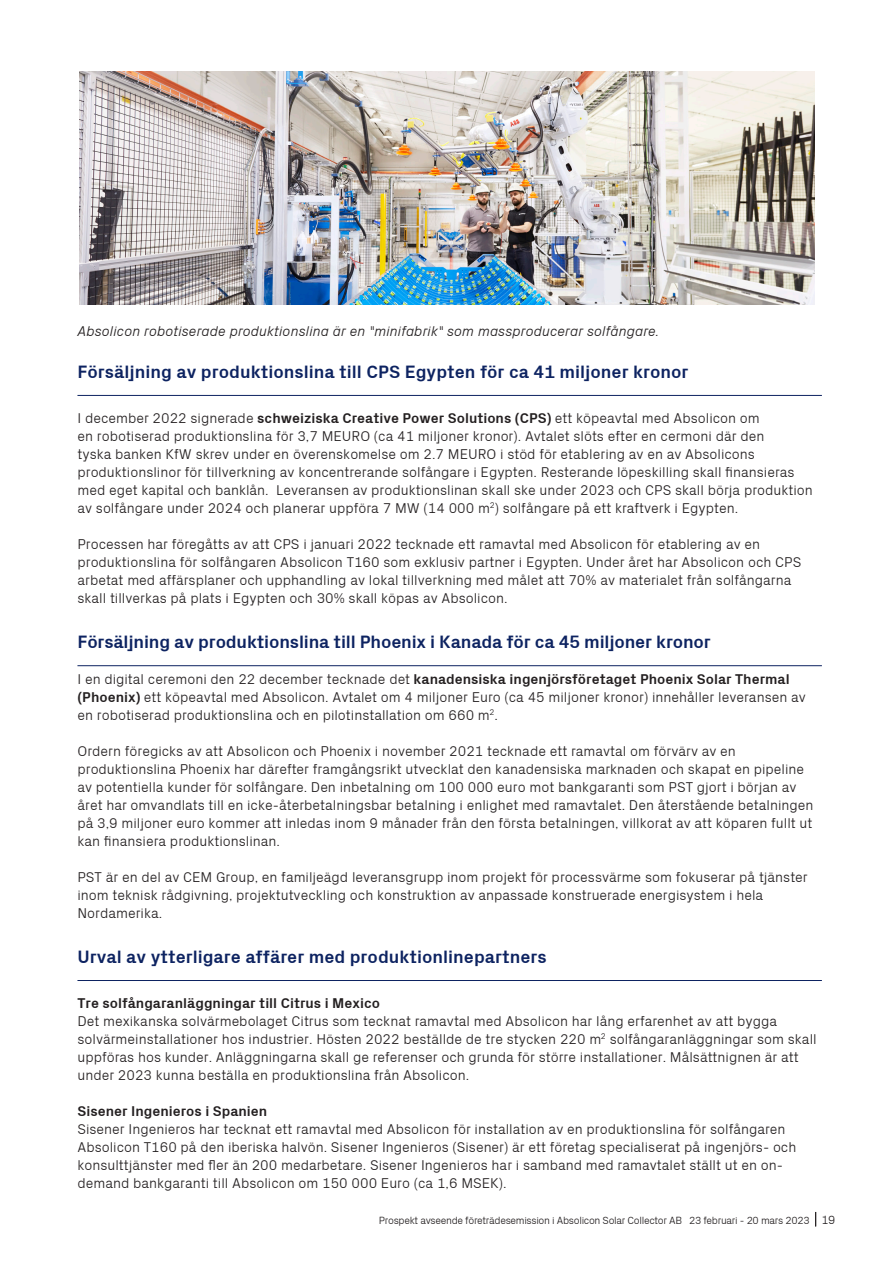
<style>
.page{position:relative;width:893px;height:1263px;background:#fff}
.page>*{position:absolute;margin:0;border:0;box-sizing:border-box;transform-origin:0 0}
.t1{font:700 18px "Px Grotesk";color:#0d2361}
.t2{font:300 14.25px/18px "Px Grotesk";color:#231f20}
.t3{font:italic 300 14.25px "Px Grotesk";color:#231f20}
.t4{font:700 14.25px "Px Grotesk";color:#231f20}
.t5{font:300 10.5px "Px Grotesk";letter-spacing:-.03em;color:#231f20}
.s1{font-weight:700}
.s2{font-size:12px}
</style>
<div class="page">
<img style="left:79px;top:71px;width:736px;height:234px">
<hr style="left:77px;top:395px;width:745px;height:1px;background:#0d2361">
<hr style="left:77px;top:665px;width:745px;height:1px;background:#0d2361">
<hr style="left:77px;top:980px;width:745px;height:1px;background:#0d2361">
<svg style="left:815px;top:1212px;width:1px;height:14px"></svg>
<p class="t3" style="left:77px;top:323px;width:584px">Absolicon robotiserade produktionslina är en "minifabrik" som massproducerar solfångare.</p>
<p class="t1" style="left:77px;top:361px;width:613px">Försäljning av produktionslina till CPS Egypten för ca 41 miljoner kronor</p>
<p class="t2" style="left:77px;top:409px;width:737px">I december 2022 signerade <span class="s1">schweiziska Creative Power Solutions (CPS)</span> ett köpeavtal med Absolicon om<br>en robotiserad produktionslina för 3,7 MEURO (ca 41 miljoner kronor). Avtalet slöts efter en cermoni där den<br>tyska banken KfW skrev under en överenskomelse om 2.7 MEURO i stöd för etablering av en av Absolicons produktionslinor för tillverkning av koncentrerande solfångare i Egypten. Resterande löpeskilling skall finansieras med eget kapital och banklån. Leveransen av produktionslinan skall ske under 2023 och CPS skall börja produktion av solfångare under 2024 och planerar uppföra 7 MW (14 000 m<sup>2</sup>) solfångare på ett kraftverk i Egypten.</p>
<p class="t2" style="left:77px;top:535px;width:725px">Processen har föregåtts av att CPS i januari 2022 tecknade ett ramavtal med Absolicon för etablering av en produktionslina för solfångaren Absolicon T160 som exklusiv partner i Egypten. Under året har Absolicon och CPS arbetat med affärsplaner och upphandling av lokal tillverkning med målet att 70% av materialet från solfångarna skall tillverkas på plats i Egypten och 30% skall köpas av Absolicon.</p>
<p class="t1" style="left:77px;top:631px;width:635px">Försäljning av produktionslina till Phoenix i Kanada för ca 45 miljoner kronor</p>
<p class="t2" style="left:77px;top:670px;width:730px">I en digital ceremoni den 22 december tecknade det <span class="s1">kanadensiska ingenjörsföretaget Phoenix Solar Thermal (Phoenix)</span> ett köpeavtal med Absolicon. Avtalet om 4 miljoner Euro (ca 45 miljoner kronor) innehåller leveransen av en robotiserad produktionslina och en pilotinstallation om 660 m<sup>2</sup>.</p>
<p class="t2" style="left:77px;top:742px;width:738px">Ordern föregicks av att Absolicon och Phoenix i november 2021 tecknade ett ramavtal om förvärv av en produktionslina Phoenix har därefter framgångsrikt utvecklat den kanadensiska marknaden och skapat en pipeline av potentiella kunder för solfångare. Den inbetalning om 100 000 euro mot bankgaranti som PST gjort i början av året har omvandlats till en icke-återbetalningsbar betalning i enlighet med ramavtalet. Den återstående betalningen på 3,9 miljoner euro kommer att inledas inom 9 månader från den första betalningen, villkorat av att köparen fullt ut kan finansiera produktionslinan.</p>
<p class="t2" style="left:77px;top:868px;width:732px">PST är en del av CEM Group, en familjeägd leveransgrupp inom projekt för processvärme som fokuserar på tjänster inom teknisk rådgivning, projektutveckling och konstruktion av anpassade konstruerade energisystem i hela<br>Nordamerika.</p>
<p class="t1" style="left:77px;top:946px;width:471px">Urval av ytterligare affärer med produktionlinepartners</p>
<p class="t4" style="left:77px;top:995px;width:304px">Tre solfångaranläggningar till Citrus i Mexico</p>
<p class="t2" style="left:77px;top:1012px;width:741px">Det mexikanska solvärmebolaget Citrus som tecknat ramavtal med Absolicon har lång erfarenhet av att bygga solvärmeinstallationer hos industrier. Hösten 2022 beställde de tre stycken 220 m<sup>2</sup> solfångaranläggningar som skall uppföras hos kunder. Anläggningarna skall ge referenser och grunda för större installationer. Målsättnignen är att under 2023 kunna beställa en produktionslina från Absolicon.</p>
<p class="t4" style="left:77px;top:1103px;width:191px">Sisener Ingenieros i Spanien</p>
<p class="t2" style="left:77px;top:1120px;width:720px">Sisener Ingenieros har tecknat ett ramavtal med Absolicon för installation av en produktionslina för solfångaren Absolicon T160 på den iberiska halvön. Sisener Ingenieros (Sisener) är ett företag specialiserat på ingenjörs- och konsulttjänster med fler än 200 medarbetare. Sisener Ingenieros har i samband med ramavtalet ställt ut en on&shy;demand bankgaranti till Absolicon om 150 000 Euro (ca 1,6 MSEK).</p>
<p class="t5" style="left:379px;top:1214px;width:458px">Prospekt avseende företrädesemission i Absolicon Solar Collector AB 23 februari - 20 mars 2023 <span class="s2">19</span></p>
</div>
